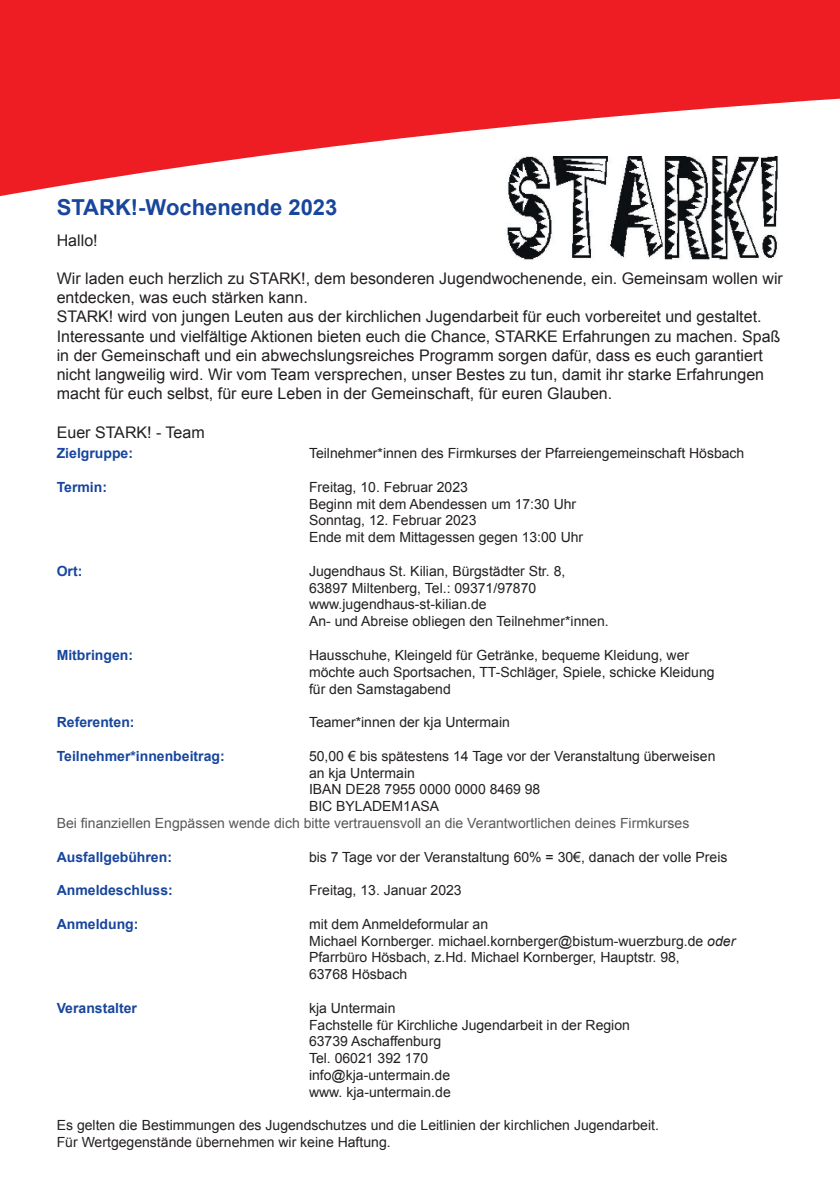
<style>
.page{position:relative;width:840px;height:1191px;background:#fff}
.page>*{position:absolute;margin:0;border:0;box-sizing:border-box;transform-origin:0 0}
.t1{font:700 22px "Arial";color:#18469d}
.t2{font:16px/19.2px "Arial";color:#231f20}
.t3{font:14px/16.8px "Arial";color:#231f20}
.t4{font:700 14px "Arial";color:#18469d}
.t5{font:14px "Arial";color:#57585a}
.s1{font-style:italic}
</style>
<div class="page">
<svg style="left:0;top:0;width:839px;height:196px;fill:#ee1d23"></svg>
<img style="left:499px;top:156px;width:283px;height:104px">
<h1 class="t1" style="left:57px;top:193px;width:282px">STARK!-Wochenende 2023</h1>
<p class="t2" style="left:57px;top:230px;width:42px">Hallo!</p>
<p class="t2" style="left:57px;top:269px;width:727px">Wir laden euch herzlich zu STARK!, dem besonderen Jugendwochenende, ein. Gemeinsam wollen wir entdecken, was euch stärken kann.<br>STARK! wird von jungen Leuten aus der kirchlichen Jugendarbeit für euch vorbereitet und gestaltet.<br>Interessante und vielfältige Aktionen bieten euch die Chance, STARKE Erfahrungen zu machen. Spaß in der Gemeinschaft und ein abwechslungsreiches Programm sorgen dafür, dass es euch garantiert nicht langweilig wird. Wir vom Team versprechen, unser Bestes zu tun, damit ihr starke Erfahrungen macht für euch selbst, für eure Leben in der Gemeinschaft, für euren Glauben.</p>
<p class="t2" style="left:57px;top:422px;width:149px">Euer STARK! - Team</p>
<p class="t4" style="left:57px;top:444px;width:78px">Zielgruppe:</p>
<p class="t3" style="left:309px;top:445px;width:436px">Teilnehmer*innen des Firmkurses der Pfarreiengemeinschaft Hösbach</p>
<p class="t4" style="left:57px;top:478px;width:52px">Termin:</p>
<p class="t3" style="left:309px;top:479px;width:275px">Freitag, 10. Februar 2023<br>Beginn mit dem Abendessen um 17:30 Uhr<br>Sonntag, 12. Februar 2023<br>Ende mit dem Mittagessen gegen 13:00 Uhr</p>
<p class="t4" style="left:57px;top:562px;width:27px">Ort:</p>
<p class="t3" style="left:309px;top:563px;width:301px">Jugendhaus St. Kilian, Bürgstädter Str. 8,<br>63897 Miltenberg, Tel.: 09371/97870 www.jugendhaus-st-kilian.de<br>An- und Abreise obliegen den Teilnehmer*innen.</p>
<p class="t4" style="left:57px;top:646px;width:78px">Mitbringen:</p>
<p class="t3" style="left:309px;top:647px;width:407px">Hausschuhe, Kleingeld für Getränke, bequeme Kleidung, wer möchte auch Sportsachen, TT-Schläger, Spiele, schicke Kleidung für den Samstagabend</p>
<p class="t4" style="left:57px;top:713px;width:79px">Referenten:</p>
<p class="t3" style="left:309px;top:714px;width:202px">Teamer*innen der kja Untermain</p>
<p class="t4" style="left:57px;top:746px;width:169px">Teilnehmer*innenbeitrag:</p>
<p class="t3" style="left:309px;top:747px;width:407px">50,00 € bis spätestens 14 Tage vor der Veranstaltung überweisen an kja Untermain<br>IBAN DE28 7955 0000 0000 8469 98<br>BIC BYLADEM1ASA</p>
<p class="t5" style="left:57px;top:814px;width:633px">Bei finanziellen Engpässen wende dich bitte vertrauensvoll an die Verantwortlichen deines Firmkurses</p>
<p class="t4" style="left:57px;top:847px;width:117px">Ausfallgebühren:</p>
<p class="t3" style="left:309px;top:848px;width:420px">bis 7 Tage vor der Veranstaltung 60% = 30€, danach der volle Preis</p>
<p class="t4" style="left:57px;top:881px;width:117px">Anmeldeschluss:</p>
<p class="t3" style="left:309px;top:882px;width:154px">Freitag, 13. Januar 2023</p>
<p class="t4" style="left:57px;top:914px;width:83px">Anmeldung:</p>
<p class="t3" style="left:309px;top:915px;width:427px">mit dem Anmeldeformular an<br>Michael Kornberger. michael.kornberger@bistum-wuerzburg.de <span class="s1">oder </span>Pfarrbüro Hösbach, z.Hd. Michael Kornberger, Hauptstr. 98,<br>63768 Hösbach</p>
<p class="t4" style="left:57px;top:998px;width:82px">Veranstalter</p>
<p class="t3" style="left:309px;top:999px;width:322px">kja Untermain<br>Fachstelle für Kirchliche Jugendarbeit in der Region<br>63739 Aschaffenburg<br>Tel. 06021 392 170<br>info@kja-untermain.de<br>www. kja-untermain.de</p>
<p class="t3" style="left:57px;top:1117px;width:603px">Es gelten die Bestimmungen des Jugendschutzes und die Leitlinien der kirchlichen Jugendarbeit.<br>Für Wertgegenstände übernehmen wir keine Haftung.</p>
</div>
